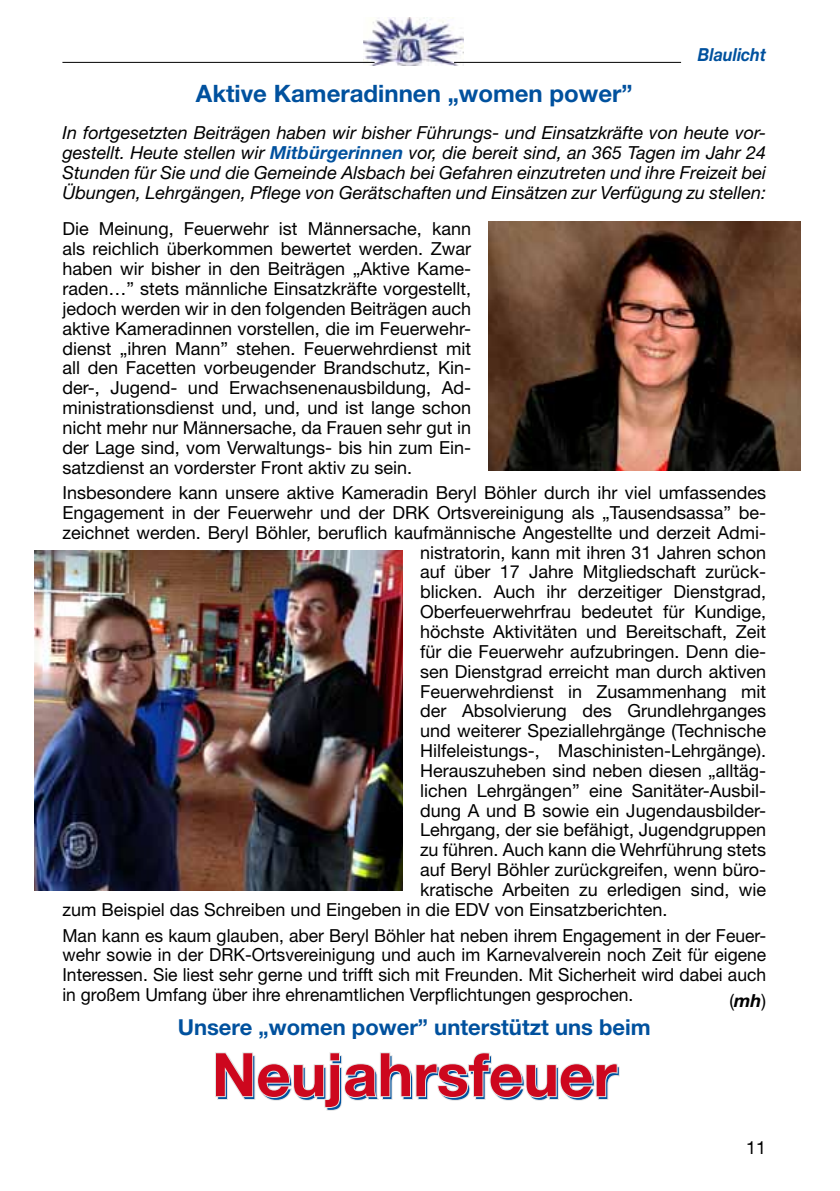
<style>
.page{position:relative;width:840px;height:1191px;background:#fff}
.page>*{position:absolute;margin:0;border:0;box-sizing:border-box;transform-origin:0 0}
.t1{font:700 60px "Helvetica Neue";color:#00519e}
.t2{font:700 24px "Helvetica Neue";color:#00519e}
.t3{font:700 22px "Helvetica Neue";color:#00519e}
.t4{font:18px/19.8px "Helvetica Neue";color:#000;text-align:justify}
.t5{font:italic 18px/19.8px "Helvetica Neue";color:#000;text-align:justify}
.t6{font:italic 700 18px "Helvetica Neue";color:#00519e;scale:.9 1}
.s1{font-weight:700;color:#00519e}
.s2{font-weight:700;font-style:italic}
</style>
<div class="page">
<img style="left:363px;top:17px;width:100px;height:49px">
<hr style="left:62px;top:62px;width:312px;height:1px;background:#000">
<hr style="left:454px;top:62px;width:226px;height:1px;background:#000">
<img style="left:488px;top:221px;width:311px;height:250px">
<img style="left:34px;top:550px;width:369px;height:340px">
<svg style="left:215px;top:1052px;width:405px;height:59px"></svg>
<p class="t6" style="left:697px;top:43px;width:77px">Blaulicht</p>
<h2 class="t2" style="left:196px;top:79px;width:438px">Aktive Kameradinnen „women power”</h2>
<p class="t5" style="left:62px;top:122px;width:705px">In fortgesetzten Beiträgen haben wir bisher Führungs- und Einsatzkräfte von heute vor&shy;gestellt. Heute stellen wir <span class="s1">Mitbürgerinnen</span> vor, die bereit sind, an 365 Tagen im Jahr 24<br>Stunden für Sie und die Gemeinde Alsbach bei Gefahren einzutreten und ihre Freizeit bei Übungen, Lehrgängen, Pflege von Gerätschaften und Einsätzen zur Verfügung zu stellen:</p>
<p class="t4" style="left:62px;top:219px;width:410px">Die Meinung, Feuerwehr ist Männersache, kann als reichlich überkommen bewertet werden. Zwar haben wir bisher in den Beiträgen „Aktive Kame&shy;raden…” stets männliche Einsatzkräfte vorgestellt, jedoch werden wir in den folgenden Beiträgen auch aktive Kameradinnen vorstellen, die im Feuerwehr&shy;dienst „ihren Mann” stehen. Feuerwehrdienst mit all den Facetten vorbeugender Brandschutz, Kin&shy;der-, Jugend- und Erwachsenenausbildung, Ad&shy;ministrationsdienst und, und, und ist lange schon nicht mehr nur Männersache, da Frauen sehr gut in der Lage sind, vom Verwaltungs- bis hin zum Ein&shy;satzdienst an vorderster Front aktiv zu sein.</p>
<p class="t4" style="left:62px;top:482px;width:705px">Insbesondere kann unsere aktive Kameradin Beryl Böhler durch ihr viel umfassendes</p>
<p class="t4" style="left:62px;top:502px;width:705px">Engagement in der Feuerwehr und der DRK Ortsvereinigung als „Tausendsassa” be-</p>
<p class="t4" style="left:62px;top:522px;width:704px">zeichnet werden. Beryl Böhler, beruflich kaufmännische Angestellte und derzeit Admi-</p>
<p class="t4" style="left:420px;top:542px;width:347px">nistratorin, kann mit ihren 31 Jahren schon</p>
<p class="t4" style="left:420px;top:562px;width:347px">auf über 17 Jahre Mitgliedschaft zurück-</p>
<p class="t4" style="left:420px;top:582px;width:347px">blicken. Auch ihr derzeitiger Dienstgrad,</p>
<p class="t4" style="left:420px;top:601px;width:347px">Oberfeuerwehrfrau bedeutet für Kundige,</p>
<p class="t4" style="left:420px;top:621px;width:347px">höchste Aktivitäten und Bereitschaft, Zeit</p>
<p class="t4" style="left:420px;top:641px;width:347px">für die Feuerwehr aufzubringen. Denn die-</p>
<p class="t4" style="left:420px;top:661px;width:347px">sen Dienstgrad erreicht man durch aktiven</p>
<p class="t4" style="left:420px;top:681px;width:347px">Feuerwehrdienst in Zusammenhang mit</p>
<p class="t4" style="left:420px;top:701px;width:347px">der Absolvierung des Grundlehrganges</p>
<p class="t4" style="left:420px;top:720px;width:347px">und weiterer Speziallehrgänge (Technische</p>
<p class="t4" style="left:420px;top:740px;width:347px">Hilfeleistungs-, Maschinisten-Lehrgänge).</p>
<p class="t4" style="left:420px;top:760px;width:347px">Herauszuheben sind neben diesen „alltäg-</p>
<p class="t4" style="left:420px;top:780px;width:347px">lichen Lehrgängen” eine Sanitäter-Ausbil-</p>
<p class="t4" style="left:420px;top:800px;width:347px">dung A und B sowie ein Jugendausbilder-</p>
<p class="t4" style="left:420px;top:820px;width:347px">Lehrgang, der sie befähigt, Jugendgruppen</p>
<p class="t4" style="left:420px;top:839px;width:347px">zu führen. Auch kann die Wehrführung stets</p>
<p class="t4" style="left:420px;top:859px;width:347px">auf Beryl Böhler zurückgreifen, wenn büro-</p>
<p class="t4" style="left:420px;top:879px;width:347px">kratische Arbeiten zu erledigen sind, wie</p>
<p class="t4" style="left:62px;top:899px;width:606px">zum Beispiel das Schreiben und Eingeben in die EDV von Einsatzberichten.</p>
<p class="t4" style="left:62px;top:925px;width:705px">Man kann es kaum glauben, aber Beryl Böhler hat neben ihrem Engagement in der Feuer&shy;wehr sowie in der DRK-Ortsvereinigung und auch im Karnevalverein noch Zeit für eigene Interessen. Sie liest sehr gerne und trifft sich mit Freunden. Mit Sicherheit wird dabei auch in großem Umfang über ihre ehrenamtlichen Verpflichtungen gesprochen.</p>
<p class="t4" style="left:729px;top:990px;width:38px">(<span class="s2">mh</span>)</p>
<p class="t3" style="left:178px;top:1013px;width:474px">Unsere „women power” unterstützt uns beim</p>
<h1 class="t1" style="left:214px;top:1040px;width:406px">Neujahrsfeuer</h1>
<p class="t4" style="left:745px;top:1137px;width:22px">11</p>
</div>
